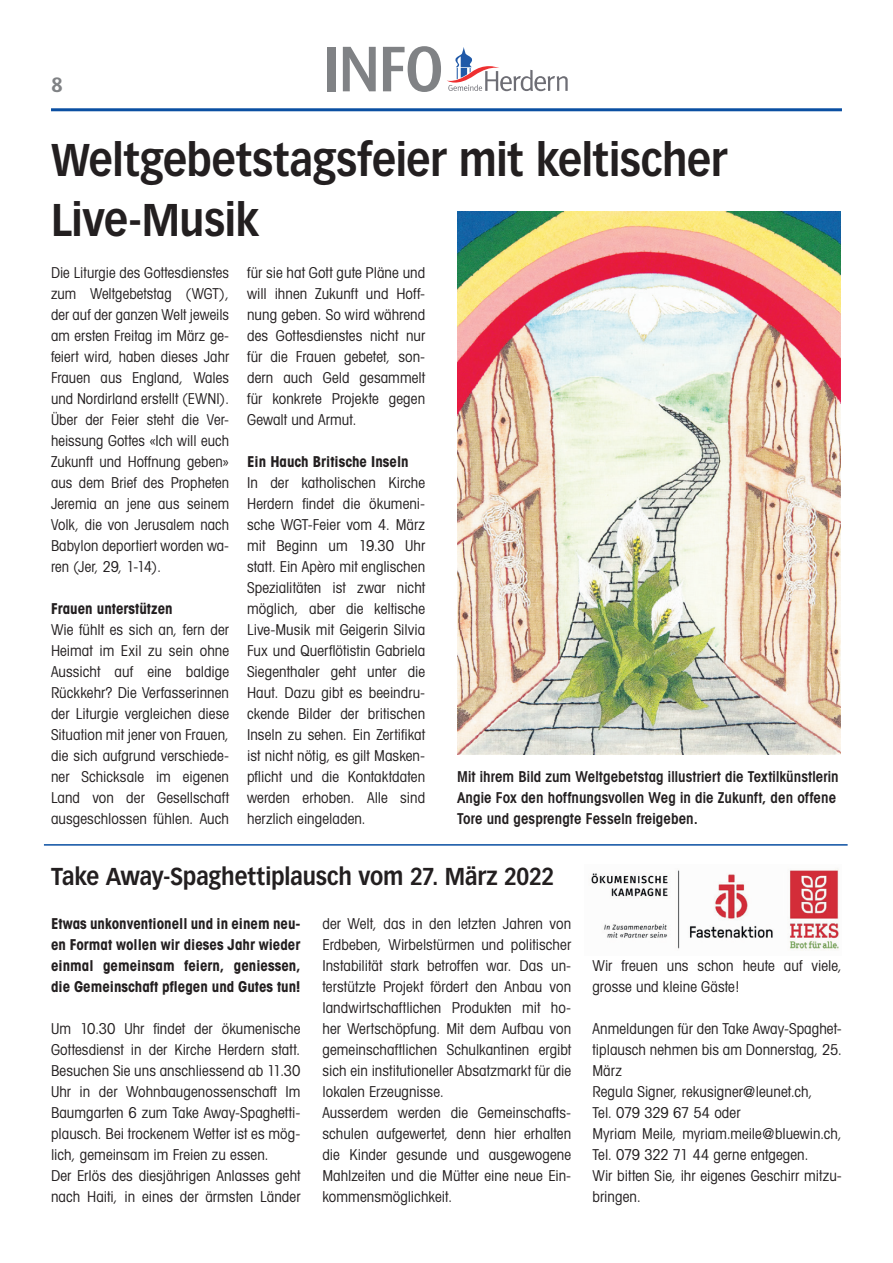
<style>
.page{position:relative;width:893px;height:1263px;background:#fff}
.page>*{position:absolute;margin:0;border:0;box-sizing:border-box;transform-origin:0 0}
.t1{font:500 64.65px "Dax";color:#808285}
.t2{font:700 45px/60px "Vectora LH";letter-spacing:-.01em;color:#231f20;scale:.9 1}
.t3{font:700 24px "Vectora LH";letter-spacing:-.01em;color:#231f20;scale:.9 1}
.t4{font:700 21px "Dax";color:#808285}
.t5{font:condensed 15px/21px "Avant Garde";letter-spacing:.005em;color:#231f20}
.t6{font:700 condensed 15px/21px "Avant Garde";color:#231f20;text-align:justify}
.t7{font:600 condensed 15px/21px "Avant Garde";letter-spacing:.005em;color:#231f20}
</style>
<div class="page">
<hr style="left:51px;top:108px;width:791px;height:3px;background:#0a4fa2">
<svg style="left:447px;top:47px;width:121px;height:44px"></svg>
<img style="left:591px;top:869px;width:248px;height:82px">
<hr style="left:44px;top:844px;width:804px;height:2px;background:#0a4fa2">
<img style="left:457px;top:211px;width:384px;height:544px">
<h3 class="t4" style="left:51px;top:72px;width:13px">8</h3>
<h1 class="t1" style="left:322px;top:33px;width:123px">INFO</h1>
<h2 class="t2" style="left:51px;top:130px;width:753px">Weltgebetstagsfeier mit keltischer<br>Live-Musik</h2>
<p class="t5" style="left:51px;top:262px;width:180px;text-align:justify">Die Liturgie des Gottesdienstes zum Weltgebetstag (WGT), der auf der ganzen Welt jeweils am ersten Freitag im März ge&shy;feiert wird, haben dieses Jahr Frauen aus England, Wales und Nordirland erstellt (EWNI).<br>Über der Feier steht die Ver&shy;heissung Gottes «Ich will euch Zukunft und Hoffnung geben» aus dem Brief des Propheten Jeremia an jene aus seinem Volk, die von Jerusalem nach Babylon deportiert worden wa&shy;ren (Jer, 29, 1-14).</p>
<p class="t6" style="left:51px;top:598px;width:123px">Frauen unterstützen</p>
<p class="t5" style="left:51px;top:619px;width:180px;text-align:justify">Wie fühlt es sich an, fern der Heimat im Exil zu sein ohne Aussicht auf eine baldige Rückkehr? Die Verfasserinnen der Liturgie vergleichen diese Situation mit jener von Frauen, die sich aufgrund verschiede&shy;ner Schicksale im eigenen Land von der Gesellschaft ausgeschlossen fühlen. Auch</p>
<p class="t5" style="left:247px;top:262px;width:180px;text-align:justify">für sie hat Gott gute Pläne und will ihnen Zukunft und Hoff&shy;nung geben. So wird während des Gottesdienstes nicht nur für die Frauen gebetet, son&shy;dern auch Geld gesammelt für konkrete Projekte gegen Gewalt und Armut.</p>
<p class="t6" style="left:247px;top:451px;width:163px">Ein Hauch Britische Inseln</p>
<p class="t5" style="left:247px;top:472px;width:180px;text-align:justify">In der katholischen Kirche Herdern findet die ökumeni&shy;sche WGT-Feier vom 4. März mit Beginn um 19.30 Uhr statt. Ein Apèro mit englischen Spezialitäten ist zwar nicht möglich, aber die keltische Live-Musik mit Geigerin Silvia Fux und Querflötistin Gabriela Siegenthaler geht unter die Haut. Dazu gibt es beeindru&shy;ckende Bilder der britischen Inseln zu sehen. Ein Zertifikat ist nicht nötig, es gilt Masken&shy;pflicht und die Kontaktdaten werden erhoben. Alle sind herzlich eingeladen.</p>
<p class="t7" style="left:457px;top:766px;width:383px">Mit ihrem Bild zum Weltgebetstag illustriert die Textilkünstlerin<br>Angie Fox den hoffnungsvollen Weg in die Zukunft, den offene<br>Tore und gesprengte Fesseln freigeben.</p>
<h3 class="t3" style="left:51px;top:862px;width:561px">Take Away-Spaghettiplausch vom 27. März 2022</h3>
<p class="t6" style="left:51px;top:913px;width:251px">Etwas unkonventionell und in einem neu&shy;en Format wollen wir dieses Jahr wieder einmal gemeinsam feiern, geniessen, die Gemeinschaft pflegen und Gutes tun!</p>
<p class="t5" style="left:51px;top:1018px;width:251px">Um 10.30 Uhr findet der ökumenische Gottesdienst in der Kirche Herdern statt.<br>Besuchen Sie uns anschliessend ab 11.30<br>Uhr in der Wohnbaugenossenschaft Im Baumgarten 6 zum Take Away-Spaghetti&shy;plausch. Bei trockenem Wetter ist es mög&shy;lich, gemeinsam im Freien zu essen.<br>Der Erlös des diesjährigen Anlasses geht nach Haiti, in eines der ärmsten Länder</p>
<p class="t5" style="left:322px;top:913px;width:250px">der Welt, das in den letzten Jahren von Erdbeben, Wirbelstürmen und politischer Instabilität stark betroffen war. Das un&shy;terstützte Projekt fördert den Anbau von landwirtschaftlichen Produkten mit ho&shy;her Wertschöpfung. Mit dem Aufbau von gemeinschaftlichen Schulkantinen ergibt sich ein institutioneller Absatzmarkt für die lokalen Erzeugnisse.<br>Ausserdem werden die Gemeinschafts&shy;schulen aufgewertet, denn hier erhalten die Kinder gesunde und ausgewogene Mahlzeiten und die Mütter eine neue Ein&shy;kommensmöglichkeit.</p>
<p class="t5" style="left:592px;top:955px;width:251px">Wir freuen uns schon heute auf viele, grosse und kleine Gäste!</p>
<p class="t5" style="left:592px;top:1018px;width:251px">Anmeldungen für den Take Away-Spaghet&shy;tiplausch nehmen bis am Donnerstag, 25.<br>März<br>Regula Signer, rekusigner@leunet.ch,<br>Tel. 079 329 67 54 oder<br>Myriam Meile, myriam.meile@bluewin.ch,<br>Tel. 079 322 71 44 gerne entgegen.<br>Wir bitten Sie, ihr eigenes Geschirr mitzu&shy;bringen.</p>
</div>
